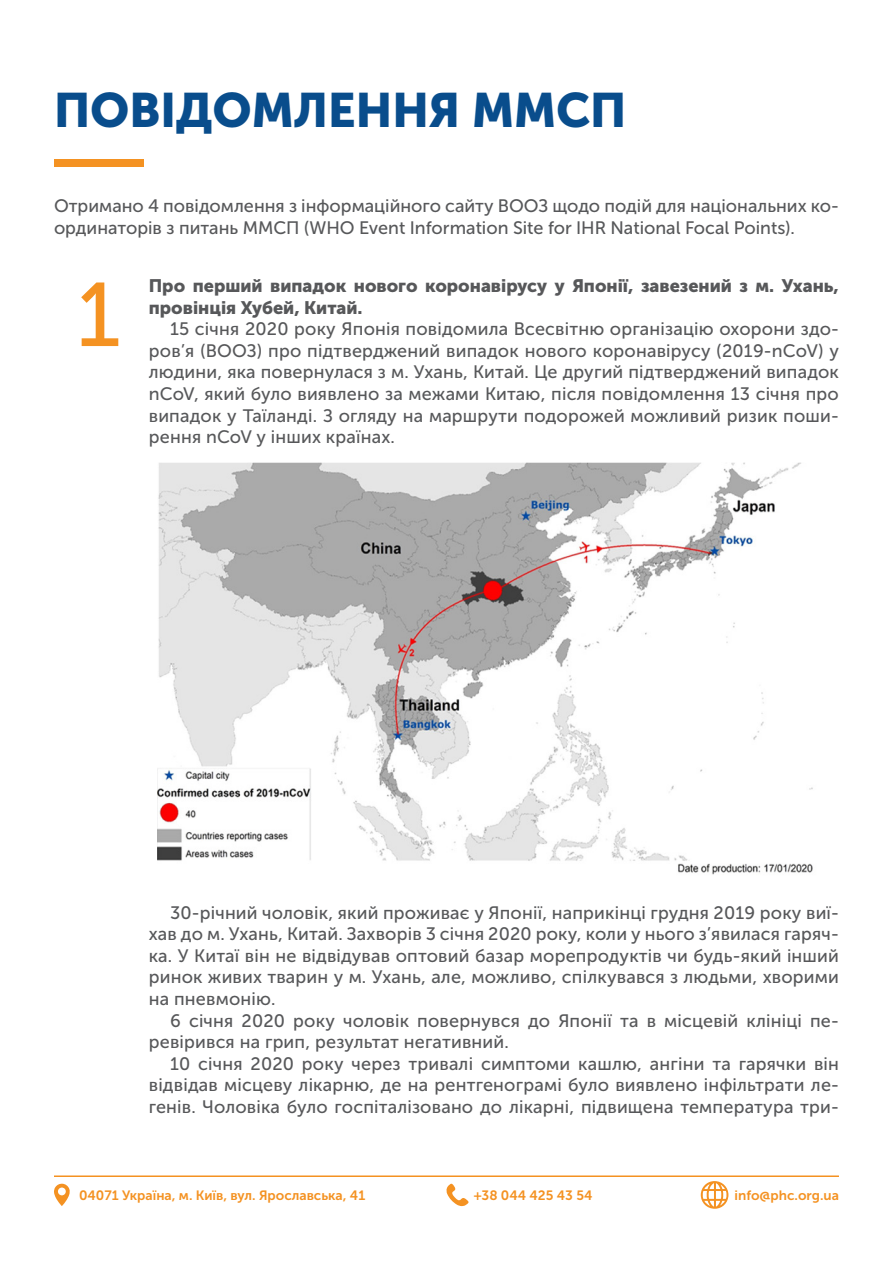
<style>
.page{position:relative;width:893px;height:1263px;background:#fff}
.page>*{position:absolute;margin:0;border:0;box-sizing:border-box;transform-origin:0 0}
.t1{font:90px "Museo Sans Cyrl 500";color:#f49222}
.t2{font:48px "Museo Sans Cyrl 900";color:#094d8c}
.t3{font:18px/21.6px "Museo Sans Cyrl 500";letter-spacing:.01em;color:#57585a;text-align:justify}
.t4{font:18px/21.6px "Museo Sans Cyrl 900";color:#57585a}
.t5{font:13.5px "Museo Sans Cyrl 700";color:#f49222}
</style>
<div class="page">
<hr style="left:54px;top:1175px;width:785px;height:2px;background:#f49222">
<svg style="left:701px;top:1181px;width:27px;height:28px"></svg>
<svg style="left:54px;top:1184px;width:16px;height:22px"></svg>
<svg style="left:446px;top:1183px;width:23px;height:23px"></svg>
<div style="left:54px;top:159px;width:90px;height:8px;background:#f49222"></div>
<img style="left:158px;top:462px;width:655px;height:413px">
<p class="t2" style="left:54px;top:83px;width:574px">ПОВІДОМЛЕННЯ ММСП</p>
<p class="t3" style="left:54px;top:195px;width:786px">Отримано 4 повідомлення з інформаційного сайту ВООЗ щодо подій для національних ко&shy;ординаторів з питань ММСП (WHO Event Information Site for IHR National Focal Points).</p>
<p class="t1" style="left:77px;top:266px;width:46px">1</p>
<p class="t4" style="left:149px;top:275px;width:692px">Про перший випадок нового коронавірусу у Японії, завезений з м. Ухань, провінція Хубей, Китай.</p>
<p class="t3" style="left:149px;top:318px;width:692px;text-indent:21px">15 січня 2020 року Японія повідомила Всесвітню організацію охорони здо&shy;ров’я (ВООЗ) про підтверджений випадок нового коронавірусу (2019-nCoV) у людини, яка повернулася з м. Ухань, Китай. Це другий підтверджений випадок nCoV, який було виявлено за межами Китаю, після повідомлення 13 січня про випадок у Таїланді. З огляду на маршрути подорожей можливий ризик поши&shy;рення nCoV у інших країнах.</p>
<p class="t3" style="left:149px;top:902px;width:692px;text-indent:21px">30-річний чоловік, який проживає у Японії, наприкінці грудня 2019 року виї&shy;хав до м. Ухань, Китай. Захворів 3 січня 2020 року, коли у нього з’явилася гаряч&shy;ка. У Китаї він не відвідував оптовий базар морепродуктів чи будь-який інший ринок живих тварин у м. Ухань, але, можливо, спілкувався з людьми, хворими на пневмонію.</p>
<p class="t3" style="left:149px;top:1010px;width:692px;text-indent:21px">6 січня 2020 року чоловік повернувся до Японії та в місцевій клініці пе&shy;ревірився на грип, результат негативний.</p>
<p class="t3" style="left:149px;top:1053px;width:692px;text-indent:21px">10 січня 2020 року через тривалі симптоми кашлю, ангіни та гарячки він відвідав місцеву лікарню, де на рентгенограмі було виявлено інфільтрати ле&shy;генів. Чоловіка було госпіталізовано до лікарні, підвищена температура три-</p>
<p class="t5" style="left:79px;top:1188px;width:288px">04071 Україна, м. Київ, вул. Ярославська, 41</p>
<p class="t5" style="left:474px;top:1188px;width:120px">+38 044 425 43 54</p>
<p class="t5" style="left:735px;top:1188px;width:106px">info@phc.org.ua</p>
</div>
